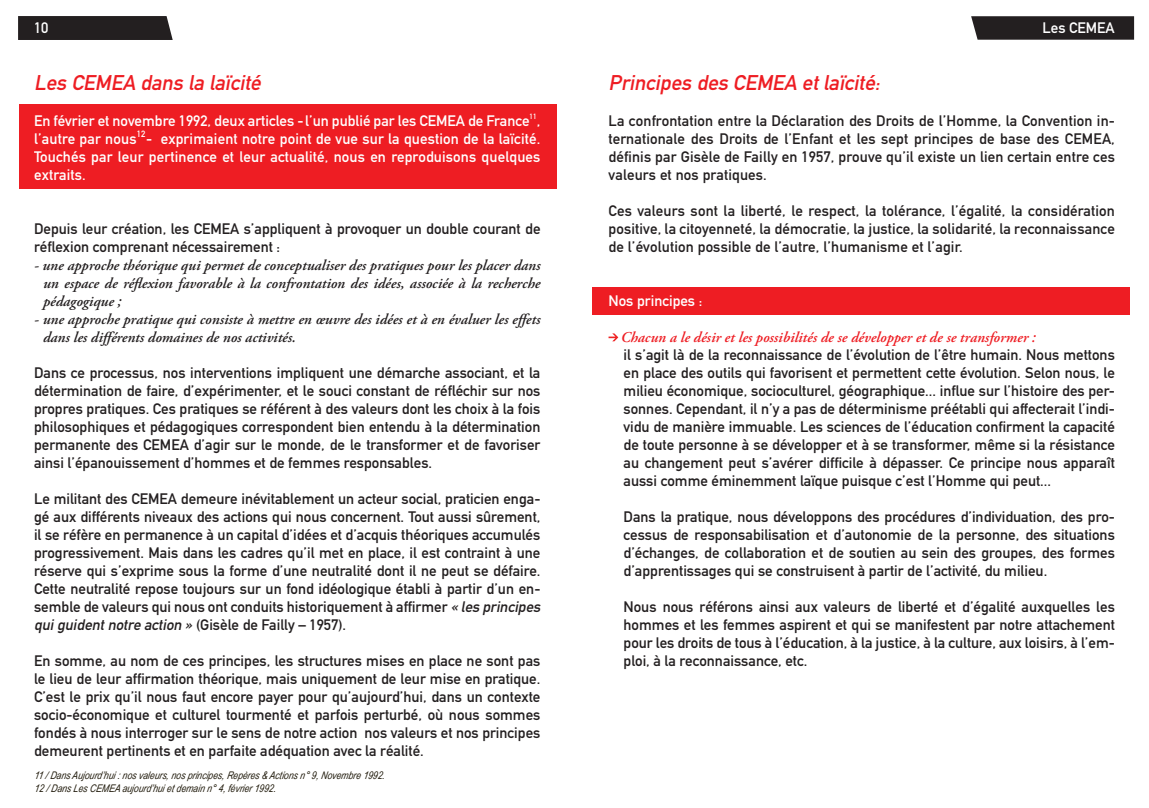
<style>
.page{position:relative;width:1149px;height:808px;background:#fff}
.page>*{position:absolute;margin:0;border:0;box-sizing:border-box;transform-origin:0 0}
.t1{font:italic 21px "DIN Mittelschrift";color:#ee1d23}
.t2{font:15px/18px "DIN Mittelschrift";color:#231f20;text-align:justify}
.t3{font:italic 600 15px/18px "Adobe Garamond Pro";color:#231f20;text-align:justify}
.t4{font:15px/18px "DIN Mittelschrift";color:#fff;text-align:justify}
.t5{font:italic 600 15px "Adobe Garamond Pro";color:#ee1d23}
.t6{font:italic 10.5px/13.5px "Arial Narrow";color:#1f190a}
.t7{font:9px "DIN Mittelschrift";color:#fff}
.t8{font:7.5px "DIN Mittelschrift";color:#fff}
.s1{font-style:italic}
</style>
<div class="page">
<svg style="left:18px;top:16px;width:155px;height:24px;background:#282425"></svg>
<svg style="left:971px;top:16px;width:162px;height:24px;background:#2c2829"></svg>
<div style="left:592px;top:287px;width:537px;height:28px;background:#ee1d23"></div>
<div style="left:19px;top:105px;width:537px;height:84px;background:#ee1d23"></div>
<svg style="left:608px;top:333px;width:10px;height:8px"></svg>
<p class="t4" style="left:34px;top:19px;width:16px">10</p>
<h1 class="t1" style="left:34px;top:71px;width:232px">Les CEMEA dans la laïcité</h1>
<p class="t4" style="left:34px;top:112px;width:497px">En février et novembre 1992, deux articles - l’un publié par les CEMEA de France</p>
<p class="t8" style="left:529px;top:112px;width:9px">11</p>
<p class="t4" style="left:536px;top:112px;width:5px">,</p>
<p class="t7" style="left:137px;top:128px;width:10px">12</p>
<p class="t4" style="left:34px;top:130px;width:508px;text-indent:112px">- exprimaient notre point de vue sur la question de la laïcité.<br>Touchés par leur pertinence et leur actualité, nous en reproduisons quelques extraits.</p>
<p class="t4" style="left:34px;top:130px;width:104px">l’autre par nous</p>
<p class="t2" style="left:34px;top:220px;width:508px">Depuis leur création, les CEMEA s’appliquent à provoquer un double courant de réflexion comprenant nécessairement :</p>
<p class="t3" style="left:43px;top:257px;width:499px;text-indent:-9px">- une approche théorique qui permet de conceptualiser des pratiques pour les placer dans un espace de réflexion favorable à la confrontation des idées, associée à la recherche pédagogique ;</p>
<p class="t3" style="left:43px;top:311px;width:498px;text-indent:-9px">- une approche pratique qui consiste à mettre en œuvre des idées et à en évaluer les effets dans les différents domaines de nos activités.</p>
<p class="t2" style="left:34px;top:364px;width:508px">Dans ce processus, nos interventions impliquent une démarche associant, et la détermination de faire, d’expérimenter, et le souci constant de réfléchir sur nos propres pratiques. Ces pratiques se référent à des valeurs dont les choix à la fois philosophiques et pédagogiques correspondent bien entendu à la détermination permanente des CEMEA d’agir sur le monde, de le transformer et de favoriser ainsi l’épanouissement d’hommes et de femmes responsables.</p>
<p class="t2" style="left:34px;top:490px;width:511px;text-align:left">Le militant des CEMEA demeure inévitablement un acteur social, praticien enga&shy;gé aux différents niveaux des actions qui nous concernent. Tout aussi sûrement, il se réfère en permanence à un capital d’idées et d’acquis théoriques accumulés progressivement. Mais dans les cadres qu’il met en place, il est contraint à une réserve qui s’exprime sous la forme d’une neutralité dont il ne peut se défaire.<br>Cette neutralité repose toujours sur un fond idéologique établi à partir d’un en&shy;semble de valeurs qui nous ont conduits historiquement à affirmer <span class="s1">« les principes quiguidentnotre action »</span> (Gisèle de Failly – 1957).</p>
<p class="t2" style="left:34px;top:652px;width:508px">En somme, au nom de ces principes, les structures mises en place ne sont pas le lieu de leur affirmation théorique, mais uniquement de leur mise en pratique.<br>C’est le prix qu’il nous faut encore payer pour qu’aujourd’hui, dans un contexte socio-économique et culturel tourmenté et parfois perturbé, où nous sommes fondés à nous interroger sur le sens de notre action nos valeurs et nos principes demeurent pertinents et en parfaite adéquation avec la réalité.</p>
<p class="t6" style="left:34px;top:768px;width:354px">11 / Dans Aujourd ’hui :nos valeurs,nos principes,Repères &amp; Actions n° 9,Novembre 1992.<br>12 / Dans Les CEMEA aujourd ’hui et demain n° 4,février 1992.</p>
<p class="t4" style="left:1042px;top:19px;width:74px">Les CEMEA</p>
<h1 class="t1" style="left:608px;top:71px;width:277px">Principes des CEMEA etlaïcité:</h1>
<p class="t2" style="left:608px;top:112px;width:507px">La confrontation entre la Déclaration des Droits de l’Homme, la Convention in&shy;ternationale des Droits de l’Enfant et les sept principes de base des CEMEA, définis par Gisèle de Failly en 1957, prouve qu’il existe un lien certain entre ces valeurs et nos pratiques.</p>
<p class="t2" style="left:608px;top:202px;width:507px">Ces valeurs sont la liberté, le respect, la tolérance, l’égalité, la considération positive, la citoyenneté, la démocratie, la justice, la solidarité, la reconnaissance de l’évolution possible de l’autre, l’humanisme et l’agir.</p>
<p class="t4" style="left:608px;top:292px;width:95px">Nos principes :</p>
<p class="t5" style="left:620px;top:329px;width:416px">Chacun a le désir et les possibilités de se développer et de se transformer :</p>
<p class="t2" style="left:623px;top:346px;width:492px">il s’agit là de la reconnaissance de l’évolution de l’être humain. Nous mettons en place des outils qui favorisent et permettent cette évolution. Selon nous, le milieu économique, socioculturel, géographique... influe sur l’histoire des per&shy;sonnes. Cependant, il n’y a pas de déterminisme préétabli qui affecterait l’indi&shy;vidu de manière immuable. Les sciences de l’éducation confirment la capacité de toute personne à se développer et à se transformer, même si la résistance au changement peut s’avérer difficile à dépasser. Ce principe nous apparaît aussi comme éminemment laïque puisque c’est l’Homme qui peut...</p>
<p class="t2" style="left:623px;top:508px;width:492px">Dans la pratique, nous développons des procédures d’individuation, des pro&shy;cessus de responsabilisation et d’autonomie de la personne, des situations d’échanges, de collaboration et de soutien au sein des groupes, des formes d’apprentissages qui se construisent à partir de l’activité, du milieu.</p>
<p class="t2" style="left:623px;top:598px;width:493px">Nous nous référons ainsi aux valeurs de liberté et d’égalité auxquelles les hommes et les femmes aspirent et qui se manifestent par notre attachement pour les droits de tous à l’éducation, à la justice, à la culture, aux loisirs, à l’em&shy;ploi, à la reconnaissance, etc.</p>
</div>
